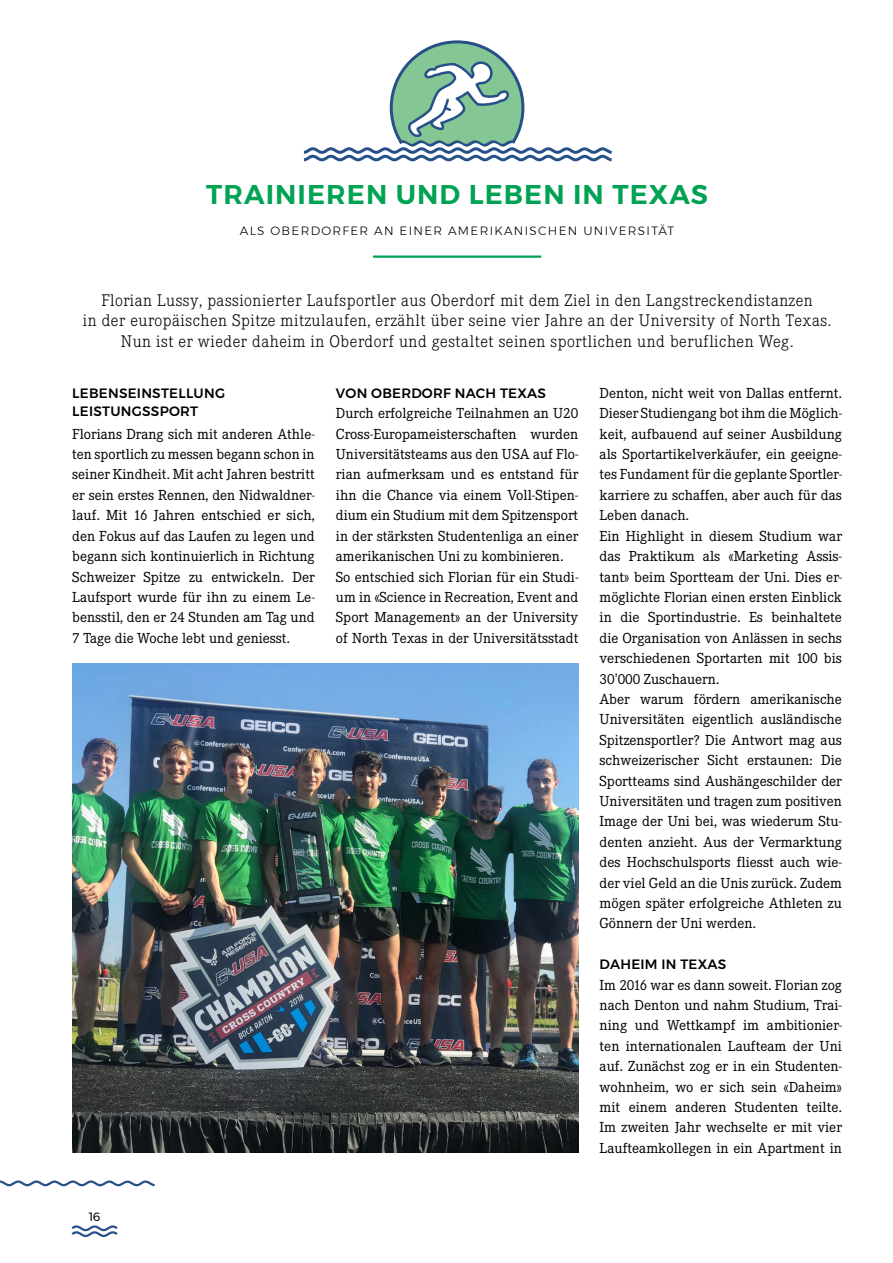
<style>
.page{position:relative;width:893px;height:1263px;background:#fff}
.page>*{position:absolute;margin:0;border:0;box-sizing:border-box;transform-origin:0 0}
.t1{font:600 27px "Montserrat";letter-spacing:.04em;color:#00a253}
.t2{font:300 16.5px/20.4px "Corporate EBQ";letter-spacing:.03em;color:#000;text-align:center}
.t3{font:14.25px/20.4px "Corporate EBQ";color:#000;text-align:justify}
.t4{font:500 13.5px/18px "Montserrat";letter-spacing:.02em;color:#000}
.t5{font:300 12px "Montserrat";letter-spacing:.11em;color:#000}
.t6{font:12px "Montserrat";color:#000}
</style>
<div class="page">
<svg style="left:71px;top:1225px;width:47px;height:13px"></svg>
<svg style="left:0;top:1180px;width:155px;height:7px"></svg>
<svg style="left:391px;top:42px;width:132px;height:132px"></svg>
<hr style="left:373px;top:255px;width:168px;height:3px;background:#00a253">
<img style="left:72px;top:663px;width:506px;height:490px">
<svg style="left:303px;top:58px;width:309px;height:116px"></svg>
<h1 class="t1" style="left:206px;top:173px;width:503px">TRAINIEREN UND LEBEN IN TEXAS</h1>
<p class="t5" style="left:240px;top:221px;width:436px">ALS OBERDORFER AN EINER AMERIKANISCHEN UNIVERSITÄT</p>
<p class="t2" style="left:83px;top:290px;width:750px">Florian Lussy, passionierter Laufsportler aus Oberdorf mit dem Ziel in den Langstreckendistanzen<br>in der europäischen Spitze mitzulaufen, erzählt über seine vier Jahre an der University of North Texas.<br>Nun ist er wieder daheim in Oberdorf und gestaltet seinen sportlichen und beruflichen Weg.</p>
<p class="t4" style="left:72px;top:384px;width:154px">LEBENSEINSTELLUNG<br>LEISTUNGSSPORT</p>
<p class="t3" style="left:72px;top:424px;width:244px">Florians Drang sich mit anderen Athle&shy;ten sportlich zu messen begann schon in seiner Kindheit. Mit acht Jahren bestritt er sein erstes Rennen, den Nidwaldner&shy;lauf. Mit 16 Jahren entschied er sich, den Fokus auf das Laufen zu legen und begann sich kontinuierlich in Richtung Schweizer Spitze zu entwickeln. Der Laufsport wurde für ihn zu einem Le&shy;bensstil, den er 24 Stunden am Tag und 7 Tage die Woche lebt und geniesst.</p>
<p class="t3" style="left:600px;top:383px;width:244px;text-align:left">Denton, nicht weit von Dallas entfernt.<br>Dieser Studiengang bot ihm die Möglich&shy;keit, aufbauend auf seiner Ausbildung als Sportartikelverkäufer, ein geeigne&shy;tes Fundament für die geplante Sportler&shy;karriere zu schaffen, aber auch für das Leben danach.<br>Ein Highlight in diesem Studium war das Praktikum als «Marketing Assis&shy;tant» beim Sportteam der Uni. Dies er&shy;möglichte Florian einen ersten Einblick in die Sportindustrie. Es beinhaltete die Organisation von Anlässen in sechs verschiedenen Sportarten mit 100 bis 30'000 Zuschauern.<br>Aber warum fördern amerikanische Universitäten eigentlich ausländische Spitzensportler? Die Antwort mag aus schweizerischer Sicht erstaunen: Die Sportteams sind Aushängeschilder der Universitäten und tragen zum positiven Image der Uni bei, was wiederum Stu&shy;denten anzieht. Aus der Vermarktung des Hochschulsports fliesst auch wie&shy;der viel Geld an die Unis zurück. Zudem mögen später erfolgreiche Athleten zu Gönnern der Uni werden.</p>
<p class="t4" style="left:600px;top:955px;width:128px">DAHEIM IN TEXAS</p>
<p class="t3" style="left:600px;top:975px;width:244px">Im 2016 war es dann soweit. Florian zog nach Denton und nahm Studium, Trai&shy;ning und Wettkampf im ambitionier&shy;ten internationalen Laufteam der Uni auf. Zunächst zog er in ein Studenten&shy;wohnheim, wo er sich sein «Daheim» mit einem anderen Studenten teilte.<br>Im zweiten Jahr wechselte er mit vier Laufteamkollegen in ein Apartment in</p>
<p class="t4" style="left:336px;top:384px;width:212px">VON OBERDORF NACH TEXAS</p>
<p class="t3" style="left:336px;top:403px;width:244px;text-align:left">Durch erfolgreiche Teilnahmen an U20<br>Cross-Europameisterschaften wurden Universitätsteams aus den USA auf Flo&shy;rian aufmerksam und es entstand für ihn die Chance via einem Voll-Stipen&shy;dium ein Studium mit dem Spitzensport in der stärksten Studentenliga an einer amerikanischen Uni zu kombinieren.<br>So entschied sich Florian für ein Studi&shy;um in «Science in Recreation, Event and Sport Management» an der University of North Texas in der Universitätsstadt</p>
<p class="t6" style="left:89px;top:1208px;width:13px">16</p>
</div>
